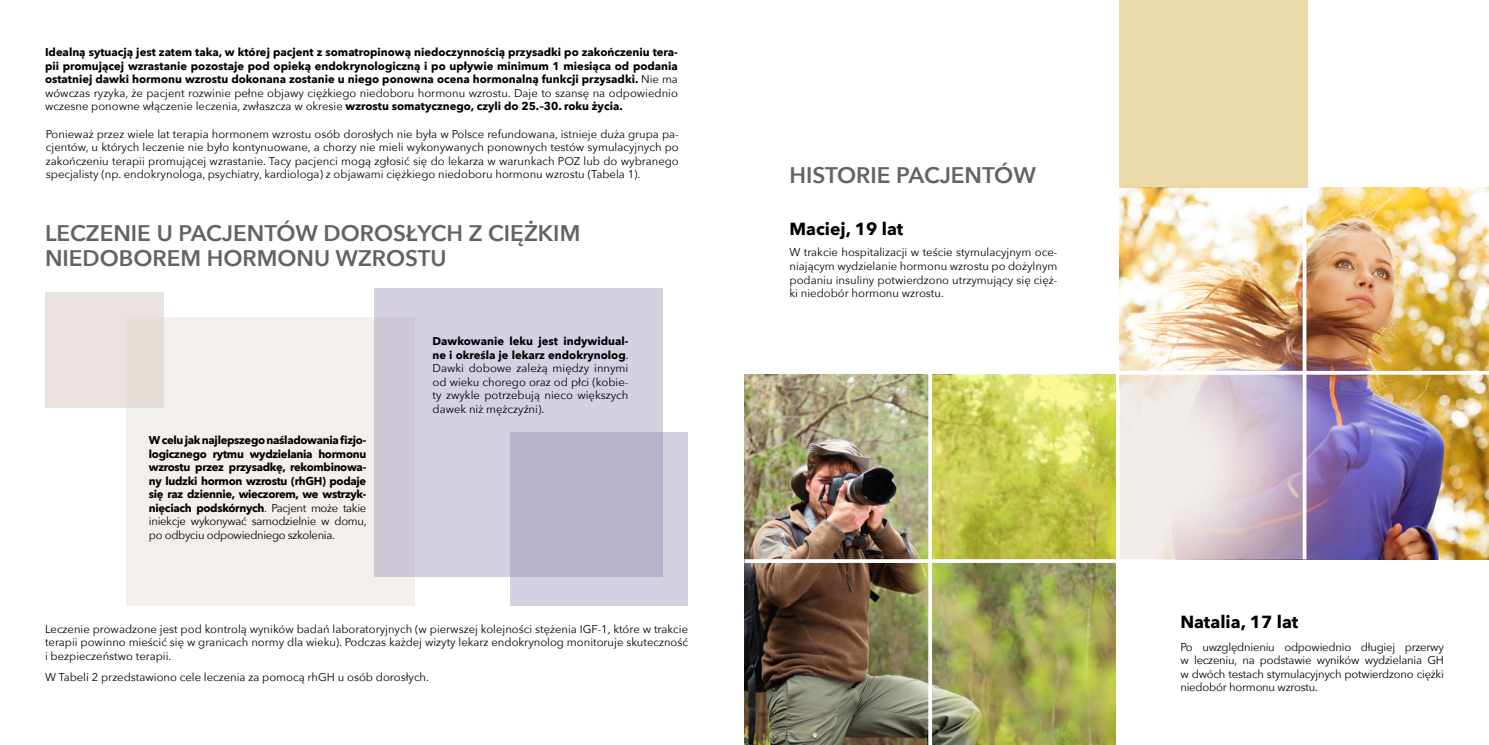
<style>
.page{position:relative;width:1489px;height:745px;background:#fff}
.page>*{position:absolute;margin:0;border:0;box-sizing:border-box;transform-origin:0 0}
.t1{font:600 22.5px/25px "Avenir Next";color:#636363}
.t2{font:700 17.5px "Avenir Next";color:#000}
.t3{font:11.25px/13.5px "Avenir Next";color:#000;text-align:justify}
.t4{font:700 11.25px/13.5px "Avenir Next";letter-spacing:-.015em;color:#000;text-align:justify}
.s1{font-weight:400}
.s2{font-weight:700}
</style>
<div class="page">
<div style="left:126px;top:317px;width:289px;height:288px;background:#f3efed"></div>
<div style="left:374px;top:288px;width:289px;height:288px;background:#d5d1e2"></div>
<svg style="left:511px;top:432px;width:177px;height:173px;background:#c0bbd4"></svg>
<div style="left:45px;top:292px;width:118px;height:115px;background:#eae2de"></div>
<img style="left:1119px;top:188px;width:369px;height:371px">
<svg style="left:1302px;top:188px;width:4px;height:371px"></svg>
<svg style="left:1119px;top:374px;width:183px;height:185px;background:#dfd3da"></svg>
<img style="left:744px;top:374px;width:371px;height:370px">
<svg style="left:932px;top:374px;width:183px;height:184px;background:#cacd56"></svg>
<div style="left:1119px;top:0;width:188px;height:188px;background:#ecd9a9"></div>
<svg style="left:928px;top:374px;width:4px;height:370px"></svg>
<hr style="left:744px;top:559px;width:375px;height:3px;background:#fff">
<svg style="left:1119px;top:370px;width:369px;height:4px"></svg>
<p class="t4" style="left:45px;top:45px;width:634px">Idealną sytuacją jest zatem taka, w której pacjent z somatropinową niedoczynnością przysadki po zakończeniu tera&shy;pii promującej wzrastanie pozostaje pod opieką endokrynologiczną i po upływie minimum 1 miesiąca od podania ostatniej dawki hormonu wzrostu dokonana zostanie u niego ponowna ocena hormonalną funkcji przysadki. <span class="s1">Nie ma wówczas ryzyka, że pacjent rozwinie pełne objawy ciężkiego niedoboru hormonu wzrostu. Daje to szansę na odpowiednio wczesne ponowne włączenie leczenia, zwłaszcza w okresie</span> wzrostu somatycznego, czyli do 25.–30. roku życia.</p>
<p class="t3" style="left:46px;top:126px;width:634px">Ponieważ przez wiele lat terapia hormonem wzrostu osób dorosłych nie była w Polsce refundowana, istnieje duża grupa pa&shy;cjentów, u których leczenie nie było kontynuowane, a chorzy nie mieli wykonywanych ponownych testów symulacyjnych po zakończeniu terapii promującej wzrastanie. Tacy pacjenci mogą zgłosić się do lekarza w warunkach POZ lub do wybranego specjalisty (np. endokrynologa, psychiatry, kardiologa) z objawami ciężkiego niedoboru hormonu wzrostu (Tabela 1).</p>
<p class="t1" style="left:45px;top:220px;width:537px">LECZENIE U PACJENTÓW DOROSŁYCH Z CIĘŻKIM<br>NIEDOBOREM HORMONU WZROSTU</p>
<p class="t4" style="left:149px;top:433px;width:219px">W celu jak najlepszego naśladowania fizjo&shy;logicznego rytmu wydzielania hormonu wzrostu przez przysadkę, rekombinowa&shy;ny ludzki hormon wzrostu (rhGH) podaje się raz dziennie, wieczorem, we wstrzyk&shy;nięciach podskórnych<span class="s1">. Pacjent może takie iniekcje wykonywać samodzielnie w domu, po odbyciu odpowiedniego szkolenia.</span></p>
<p class="t3" style="left:432px;top:333px;width:198px"><span class="s2">Dawkowanie leku jest indywidual&shy;ne i określa je lekarz endokrynolog</span>.<br>Dawki dobowe zależą między innymi od wieku chorego oraz od płci (kobie&shy;ty zwykle potrzebują nieco większych dawek niż mężczyźni).</p>
<p class="t3" style="left:45px;top:621px;width:644px">Leczenie prowadzone jest pod kontrolą wyników badań laboratoryjnych (w pierwszej kolejności stężenia IGF-1, które w trakcie terapii powinno mieścić się w granicach normy dla wieku). Podczas każdej wizyty lekarz endokrynolog monitoruje skuteczność i bezpieczeństwo terapii.</p>
<p class="t3" style="left:45px;top:669px;width:385px">W Tabeli 2 przedstawiono cele leczenia za pomocą rhGH u osób dorosłych.</p>
<p class="t1" style="left:789px;top:162px;width:248px">HISTORIE PACJENTÓW</p>
<p class="t2" style="left:789px;top:213px;width:115px">Maciej, 19 lat</p>
<p class="t3" style="left:789px;top:245px;width:269px">W trakcie hospitalizacji w teście stymulacyjnym oce&shy;niającym wydzielanie hormonu wzrostu po dożylnym podaniu insuliny potwierdzono utrzymujący się cięż&shy;ki niedobór hormonu wzrostu.</p>
<p class="t2" style="left:1180px;top:606px;width:119px">Natalia, 17 lat</p>
<p class="t3" style="left:1180px;top:639px;width:265px">Po uwzględnieniu odpowiednio długiej przerwy w leczeniu, na podstawie wyników wydzielania GH w dwóch testach stymulacyjnych potwierdzono ciężki niedobór hormonu wzrostu.</p>
</div>
